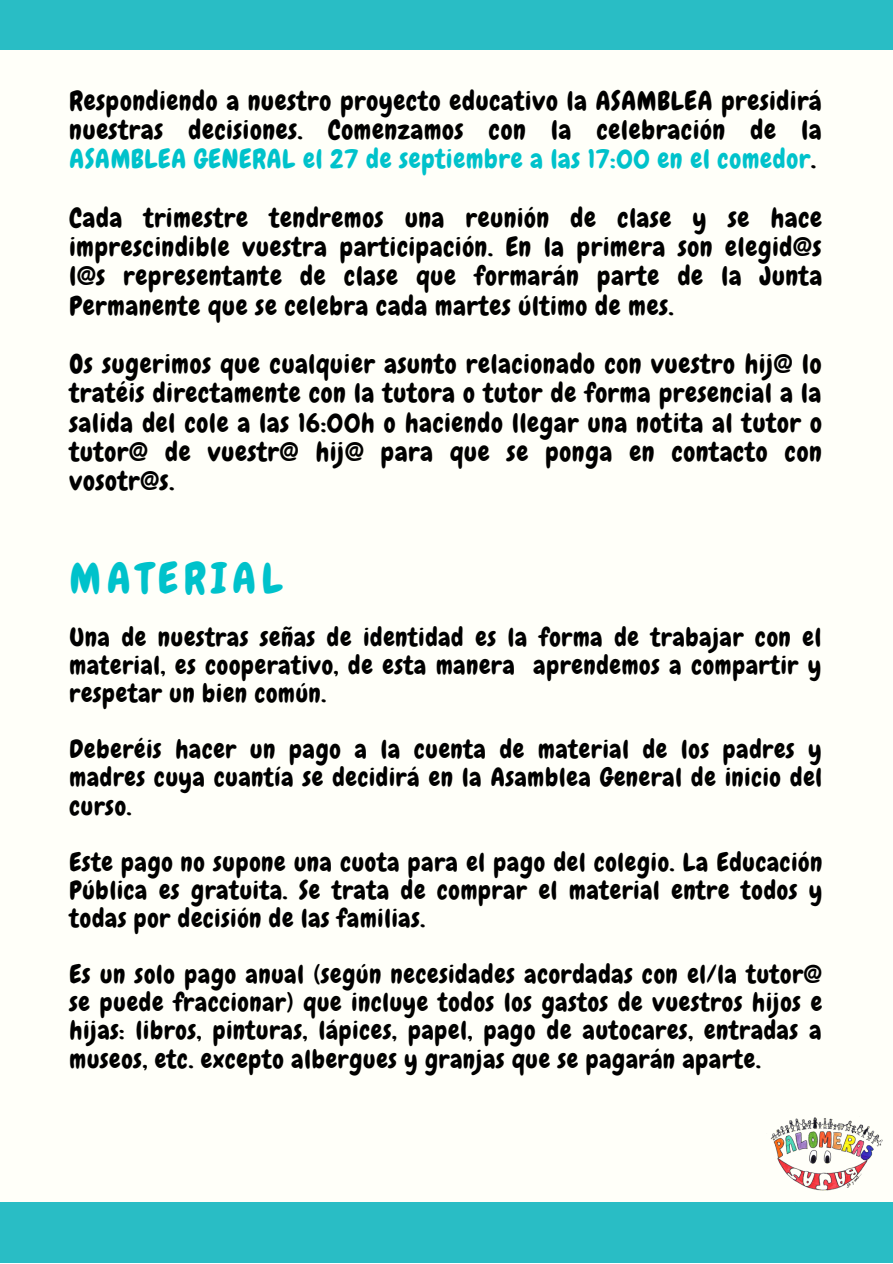
<style>
.page{position:relative;width:893px;height:1264px;background:#fff}
.page>*{position:absolute;margin:0;border:0;box-sizing:border-box;transform-origin:0 0}
.t1{font:42.3px "Chewy";letter-spacing:.14em;color:#00c2cb}
.t2{font:26.4px/29.2px "Chewy";letter-spacing:.03em;color:#000;text-align:justify}
.t3{font:25.5px/28px "Chewy";letter-spacing:.03em;color:#000;text-align:justify}
.s1{color:#00c2cb}
</style>
<div class="page">
<div style="left:0;top:0;width:892px;height:1262px;background:#fffff9"></div>
<div style="left:0;top:1202px;width:892px;height:60px;background:#29bdc5"></div>
<div style="left:0;top:0;width:892px;height:50px;background:#29bdc5"></div>
<img style="left:770px;top:1117px;width:113px;height:74px">
<p class="t2" style="left:70px;top:86px;width:753px">Respondiendo a nuestro proyecto educativo la ASAMBLEA presidirá nuestras decisiones. Comenzamos con la celebración de la <span class="s1">ASAMBLEA GENERAL el 27 de septiembre a las 17:00 en el comedor</span>.</p>
<p class="t2" style="left:70px;top:203px;width:754px">Cada trimestre tendremos una reunión de clase y se hace imprescindible vuestra participación. En la primera son elegid@s l@s representante de clase que formarán parte de la Junta Permanente que se celebra cada martes último de mes.</p>
<p class="t2" style="left:70px;top:349px;width:753px">Os sugerimos que cualquier asunto relacionado con vuestro hij@ lo tratéis directamente con la tutora o tutor de forma presencial a la salida del cole a las 16:00h o haciendo llegar una notita al tutor o tutor@ de vuestr@ hij@ para que se ponga en contacto con vosotr@s.</p>
<h1 class="t1" style="left:70px;top:552px;width:215px">MATERIAL</h1>
<p class="t3" style="left:70px;top:623px;width:753px">Una de nuestras señas de identidad es la forma de trabajar con el material, es cooperativo, de esta manera aprendemos a compartir y respetar un bien común.</p>
<p class="t3" style="left:70px;top:735px;width:754px">Deberéis hacer un pago a la cuenta de material de los padres y madres cuya cuantía se decidirá en la Asamblea General de inicio del curso.</p>
<p class="t3" style="left:70px;top:848px;width:754px">Este pago no supone una cuota para el pago del colegio. La Educación Pública es gratuita. Se trata de comprar el material entre todos y todas por decisión de las familias.</p>
<p class="t3" style="left:70px;top:960px;width:754px">Es un solo pago anual (según necesidades acordadas con el/la tutor@ se puede fraccionar) que incluye todos los gastos de vuestros hijos e hijas: libros, pinturas, lápices, papel, pago de autocares, entradas a museos, etc. excepto albergues y granjas que se pagarán aparte.</p>
</div>
